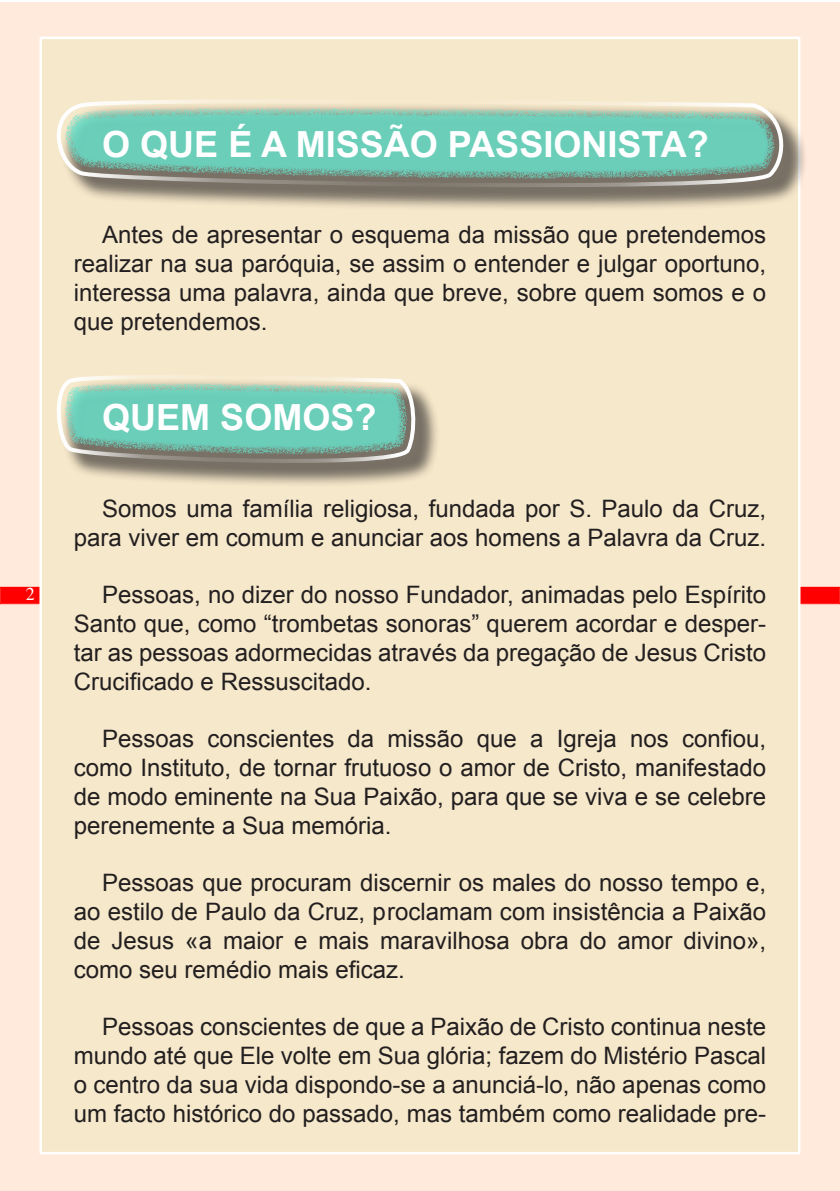
<style>
.page{position:relative;width:840px;height:1191px;background:#fff}
.page>*{position:absolute;margin:0;border:0;box-sizing:border-box;transform-origin:0 0}
.t1{font:700 36px "Arial";color:#fff}
.t2{font:24px/28.8px "Arial";color:#231f20;text-align:justify}
.t3{font:18px "Times";color:#fff}
</style>
<div class="page">
<div style="left:0;top:2px;width:839px;height:1189px;background:#ffeadb"></div>
<svg style="left:0;top:586px;width:839px;height:18px"></svg>
<div style="left:1px;top:588px;width:837px;height:14px;border:1px solid #f00"></div>
<div style="left:39px;top:37px;width:761px;height:1117px;background:#f6e8ca;border:2px solid #fff"></div>
<div style="left:60px;top:378px;width:379px;height:109px;background:#231f20;opacity:.75"></div>
<svg style="left:56px;top:375px;width:361px;height:90px;background:#88c2ae"></svg>
<div style="left:60px;top:102px;width:747px;height:110px;background:#231f20;opacity:.75"></div>
<svg style="left:56px;top:100px;width:728px;height:89px;background:#85c1ad"></svg>
<p class="t3" style="left:26px;top:577px;width:10px">2</p>
<p class="t1" style="left:102px;top:120px;width:608px">O QUE É A MISSÃO PASSIONISTA?</p>
<p class="t2" style="left:74px;top:220px;width:693px;text-indent:28px">Antes de apresentar o esquema da missão que pretendemos realizar na sua paróquia, se assim o entender e julgar oportuno, interessa uma palavra, ainda que breve, sobre quem somos e o que pretendemos.</p>
<p class="t1" style="left:102px;top:394px;width:276px">QUEM SOMOS?</p>
<p class="t2" style="left:74px;top:494px;width:693px;text-align:right">Somos uma família religiosa, fundada por S. Paulo da Cruz, para viver em comum e anunciar aos homens a Palavra da Cruz.</p>
<p class="t2" style="left:74px;top:580px;width:693px;text-indent:28px">Pessoas, no dizer do nosso Fundador, animadas pelo Espírito Santo que, como “trombetas sonoras” querem acordar e desper&shy;tar as pessoas adormecidas através da pregação de Jesus Cristo Crucificado e Ressuscitado.</p>
<p class="t2" style="left:74px;top:724px;width:693px;text-indent:28px">Pessoas conscientes da missão que a Igreja nos confiou, como Instituto, de tornar frutuoso o amor de Cristo, manifestado de modo eminente na Sua Paixão, para que se viva e se celebre perenemente a Sua memória.</p>
<p class="t2" style="left:74px;top:868px;width:693px;text-indent:28px">Pessoas que procuram discernir os males do nosso tempo e, ao estilo de Paulo da Cruz, proclamam com insistência a Paixão de Jesus «a maior e mais maravilhosa obra do amor divino», como seu remédio mais eficaz.</p>
<p class="t2" style="left:74px;top:1012px;width:693px;text-indent:28px">Pessoas conscientes de que a Paixão de Cristo continua neste mundo até que Ele volte em Sua glória; fazem do Mistério Pascal o centro da sua vida dispondo-se a anunciá-lo, não apenas como um facto histórico do passado, mas também como realidade pre-</p>
</div>
